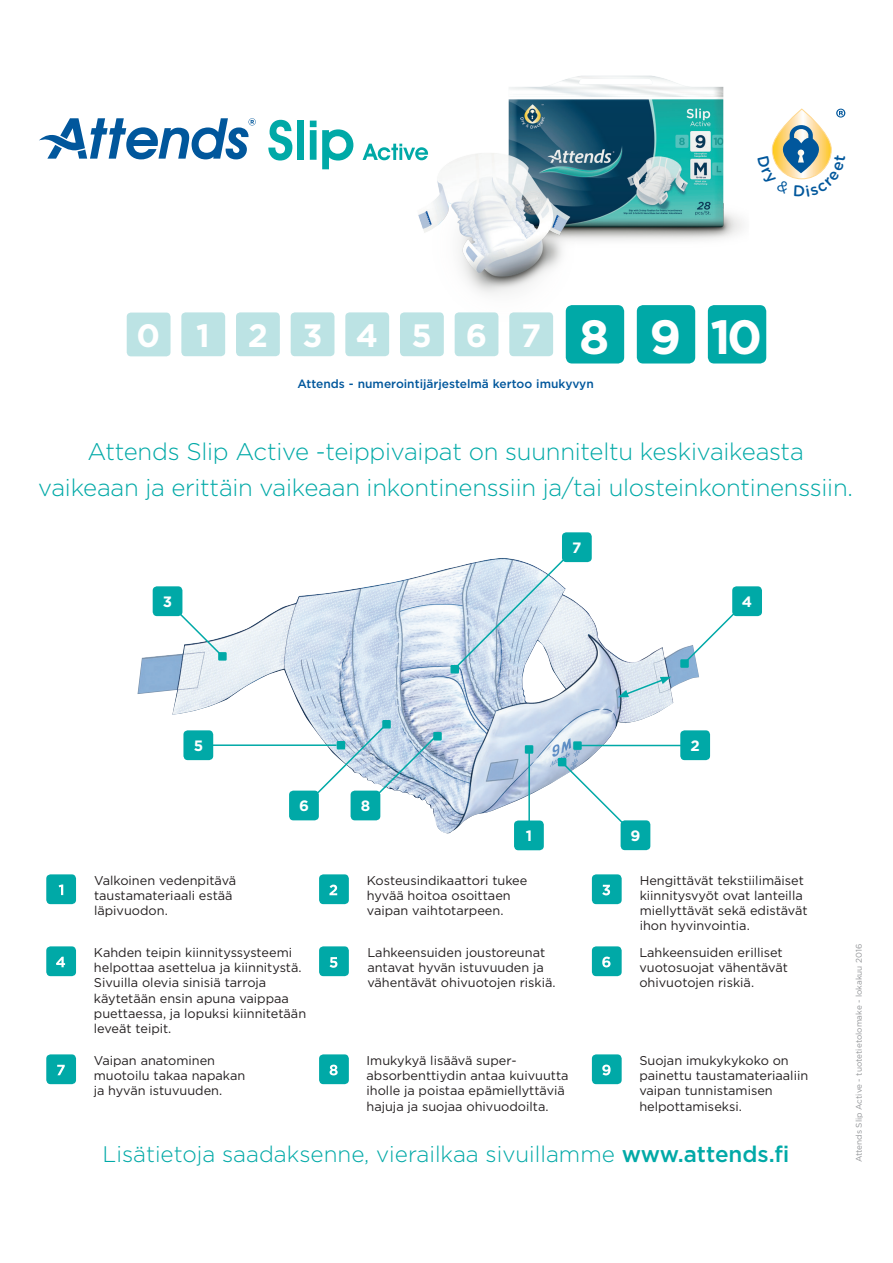
<style>
.page{position:relative;width:893px;height:1263px;background:#fff}
.page>*{position:absolute;margin:0;border:0;box-sizing:border-box;transform-origin:0 0}
.t1{font:700 32.4px "Gotham";letter-spacing:1.045em;color:#fff}
.t2{font:300 24px/36px "Gotham";letter-spacing:-.01em;color:#00a9a7;text-align:center}
.t3{font:300 22.5px "Gotham";color:#00a9a7}
.t4{font:700 15px "Gotham";color:#fff}
.t5{font:12.75px/15.3px "Gotham";color:#231f20}
.t6{font:500 12px "Gotham";color:#01579c}
.t7{font:8.25px "Gotham";color:#939598}
.s1{font-size:48px}
.s2{font-weight:500}
</style>
<div class="page">
<img style="left:137px;top:561px;width:562px;height:273px">
<div style="left:319px;top:1054px;width:30px;height:30px;background:#00a9a7;border-radius:4px"></div>
<svg style="left:330px;top:1064px;width:8px;height:11px"></svg>
<div style="left:592px;top:946px;width:30px;height:30px;background:#00a9a7;border-radius:4px"></div>
<svg style="left:602px;top:956px;width:8px;height:11px"></svg>
<div style="left:46px;top:1054px;width:30px;height:30px;background:#00a9a7;border-radius:4px"></div>
<svg style="left:57px;top:1065px;width:8px;height:10px"></svg>
<div style="left:592px;top:1054px;width:30px;height:30px;background:#00a9a7;border-radius:4px"></div>
<svg style="left:602px;top:1064px;width:9px;height:11px"></svg>
<div style="left:319px;top:874px;width:30px;height:30px;background:#00a9a7;border-radius:4px"></div>
<svg style="left:329px;top:885px;width:8px;height:10px"></svg>
<div style="left:46px;top:946px;width:30px;height:30px;background:#00a9a7;border-radius:4px"></div>
<svg style="left:56px;top:957px;width:9px;height:10px"></svg>
<div style="left:319px;top:946px;width:30px;height:30px;background:#00a9a7;border-radius:4px"></div>
<svg style="left:330px;top:957px;width:7px;height:11px"></svg>
<div style="left:592px;top:874px;width:30px;height:30px;background:#00a9a7;border-radius:4px"></div>
<svg style="left:602px;top:885px;width:8px;height:10px"></svg>
<div style="left:46px;top:874px;width:30px;height:30px;background:#00a9a7;border-radius:4px"></div>
<svg style="left:59px;top:884px;width:4px;height:11px"></svg>
<div style="left:514px;top:820px;width:30px;height:30px;background:#00a9a7;border-radius:4px"></div>
<div style="left:680px;top:730px;width:30px;height:30px;background:#00a9a7;border-radius:4px"></div>
<hr style="left:528px;top:753px;width:2px;height:71px;background:#00a9a7">
<div style="left:525px;top:745px;width:8px;height:9px;background:#00a9a7"></div>
<div style="left:153px;top:586px;width:29px;height:30px;background:#00a9a7;border-radius:4px"></div>
<div style="left:183px;top:730px;width:30px;height:30px;background:#00a9a7;border-radius:4px"></div>
<hr style="left:191px;top:744px;width:146px;height:2px;background:#00a9a7">
<div style="left:218px;top:652px;width:9px;height:9px;background:#00a9a7"></div>
<div style="left:433px;top:732px;width:9px;height:8px;background:#00a9a7"></div>
<div style="left:680px;top:659px;width:9px;height:9px;background:#00a9a7"></div>
<svg style="left:177px;top:611px;width:44px;height:44px"></svg>
<div style="left:732px;top:586px;width:30px;height:30px;background:#00a9a7;border-radius:4px"></div>
<svg style="left:682px;top:608px;width:57px;height:57px"></svg>
<div style="left:351px;top:791px;width:29px;height:29px;background:#00a9a7;border-radius:4px"></div>
<div style="left:621px;top:820px;width:29px;height:30px;background:#00a9a7;border-radius:4px"></div>
<hr style="left:581px;top:745px;width:101px;height:1px;background:#00a9a7">
<div style="left:573px;top:741px;width:9px;height:9px;background:#00a9a7"></div>
<svg style="left:559px;top:759px;width:69px;height:70px"></svg>
<div style="left:558px;top:758px;width:8px;height:8px;background:#00a9a7"></div>
<div style="left:450px;top:665px;width:9px;height:8px;background:#00a9a7"></div>
<div style="left:562px;top:532px;width:30px;height:30px;background:#00a9a7;border-radius:4px"></div>
<svg style="left:454px;top:558px;width:115px;height:112px;background:#cddeeb"></svg>
<div style="left:382px;top:720px;width:9px;height:8px;background:#00a9a7"></div>
<div style="left:289px;top:791px;width:30px;height:29px;background:#00a9a7;border-radius:4px"></div>
<svg style="left:311px;top:723px;width:129px;height:76px"></svg>
<svg style="left:618px;top:677px;width:53px;height:20px"></svg>
<img style="left:399px;top:75px;width:344px;height:262px">
<div style="left:566px;top:305px;width:58px;height:58px;background:#00a9a7;border-radius:6px"></div>
<div style="left:637px;top:305px;width:58px;height:58px;background:#00a9a7;border-radius:6px"></div>
<div style="left:708px;top:305px;width:58px;height:58px;background:#00a9a7;border-radius:6px"></div>
<div style="left:400px;top:312px;width:44px;height:44px;background:#bce3e4;border-radius:4px"></div>
<div style="left:455px;top:312px;width:43px;height:44px;background:#bce3e4;border-radius:4px"></div>
<div style="left:509px;top:312px;width:44px;height:44px;background:#bce3e4;border-radius:4px"></div>
<div style="left:291px;top:312px;width:43px;height:44px;background:#bce3e4;border-radius:4px"></div>
<div style="left:345px;top:312px;width:44px;height:44px;background:#bce3e4;border-radius:4px"></div>
<div style="left:181px;top:312px;width:44px;height:44px;background:#bce3e4;border-radius:4px"></div>
<div style="left:236px;top:312px;width:44px;height:44px;background:#bce3e4;border-radius:4px"></div>
<div style="left:127px;top:313px;width:44px;height:43px;background:#bce3e4;border-radius:4px"></div>
<svg style="left:39px;top:118px;width:217px;height:41px"></svg>
<svg style="left:268px;top:120px;width:24px;height:41px"></svg>
<div style="left:297px;top:121px;width:7px;height:39px;background:#00a9a7"></div>
<svg style="left:310px;top:121px;width:43px;height:48px"></svg>
<svg style="left:363px;top:144px;width:65px;height:16px"></svg>
<svg style="left:772px;top:109px;width:59px;height:70px"></svg>
<svg style="left:836px;top:109px;width:9px;height:9px"></svg>
<svg style="left:771px;top:125px;width:61px;height:55px"></svg>
<h1 class="t1" style="left:137px;top:314px;width:627px">01 234567 <span class="s1">8910</span></h1>
<p class="t6" style="left:297px;top:376px;width:298px">Attends - numerointijärjestelmä kertoo imukyvyn</p>
<h2 class="t2" style="left:38px;top:433px;width:816px">Attends Slip Active -teippivaipat on suunniteltu keskivaikeasta vaikeaan ja erittäin vaikeaan inkontinenssiin ja/tai ulosteinkontinenssiin.</h2>
<p class="t4" style="left:163px;top:592px;width:11px">3</p>
<p class="t4" style="left:572px;top:538px;width:11px">7</p>
<p class="t4" style="left:742px;top:592px;width:12px">4</p>
<p class="t4" style="left:194px;top:736px;width:11px">5</p>
<p class="t4" style="left:299px;top:796px;width:11px">6</p>
<p class="t4" style="left:361px;top:796px;width:11px">8</p>
<p class="t4" style="left:526px;top:826px;width:8px">1</p>
<p class="t4" style="left:631px;top:826px;width:11px">9</p>
<p class="t4" style="left:690px;top:736px;width:11px">2</p>
<p class="t5" style="left:94px;top:872px;width:144px">Valkoinen vedenpitävä taustamateriaali estää läpivuodon.</p>
<p class="t5" style="left:367px;top:872px;width:162px">Kosteusindikaattori tukee hyvää hoitoa osoittaen vaipan vaihtotarpeen.</p>
<p class="t5" style="left:640px;top:872px;width:169px">Hengittävät tekstiilimäiset kiinnitysvyöt ovat lanteilla miellyttävät sekä edistävät ihon hyvinvointia.</p>
<p class="t5" style="left:94px;top:944px;width:214px">Kahden teipin kiinnityssysteemi helpottaa asettelua ja kiinnitystä.<br>Sivuilla olevia sinisiä tarroja käytetään ensin apuna vaippaa puettaessa, ja lopuksi kiinnitetään leveät teipit.</p>
<p class="t5" style="left:367px;top:944px;width:190px">Lahkeensuiden joustoreunat antavat hyvän istuvuuden ja vähentävät ohivuotojen riskiä.</p>
<p class="t5" style="left:639px;top:944px;width:150px">Lahkeensuiden erilliset vuotosuojat vähentävät ohivuotojen riskiä.</p>
<p class="t5" style="left:94px;top:1052px;width:153px">Vaipan anatominen muotoilu takaa napakan ja hyvän istuvuuden.</p>
<p class="t5" style="left:367px;top:1052px;width:204px">Imukykyä lisäävä super&shy;absorbenttiydin antaa kuivuutta iholle ja poistaa epämiellyttäviä hajuja ja suojaa ohivuodoilta.</p>
<p class="t5" style="left:639px;top:1052px;width:170px">Suojan imukykykoko on painettu taustamateriaaliin vaipan tunnistamisen helpottamiseksi.</p>
<h3 class="t3" style="left:102px;top:1140px;width:688px">Lisätietoja saadaksenne, vierailkaa sivuillamme <span class="s2">www.attends.fi</span></h3>
<p class="t7" style="left:853px;top:1162px;width:220px;rotate:-90deg">Attends Slip Active - tuotetietolomake - lokakuu 2016</p>
</div>
